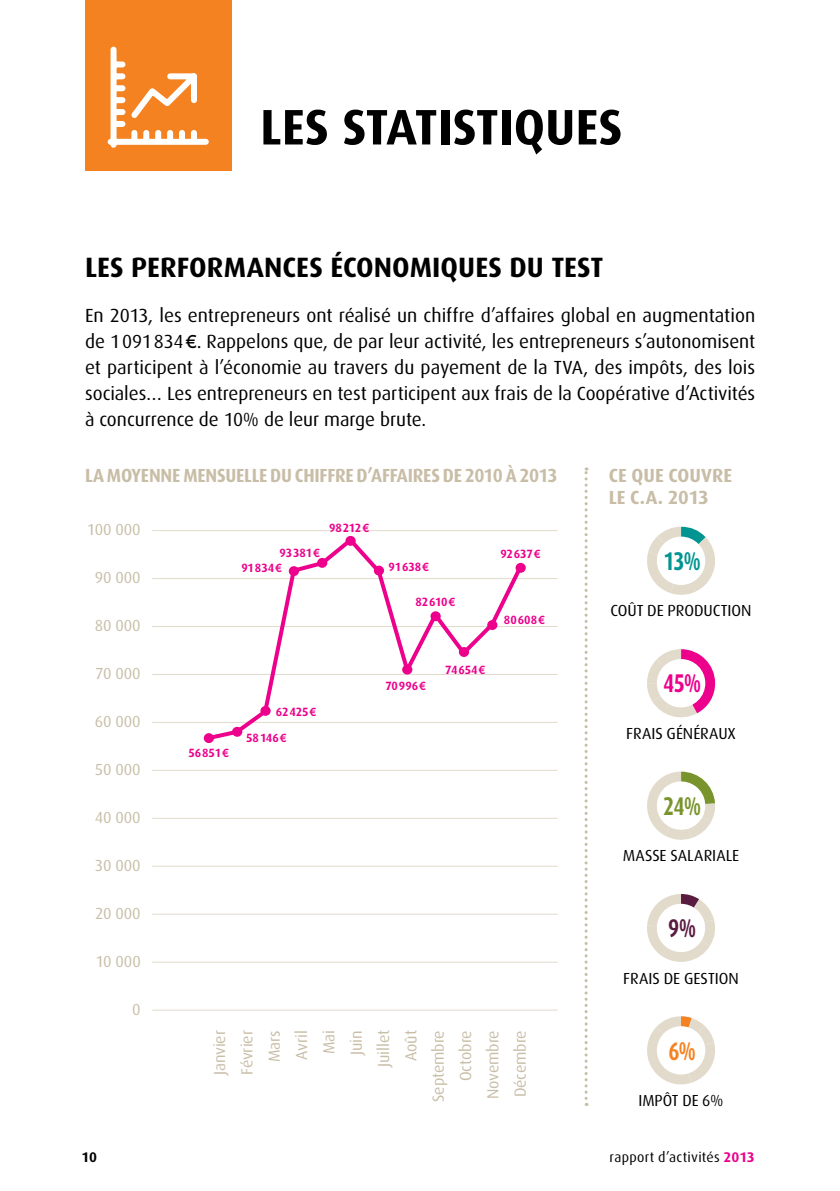
<style>
.page{position:relative;width:840px;height:1191px;background:#fff}
.page>*{position:absolute;margin:0;border:0;box-sizing:border-box;transform-origin:0 0}
.t1{font:700 50px "Dax";color:#000}
.t2{font:700 28px "Dax";letter-spacing:.005em;color:#000}
.t3{font:700 25.6px "Dax";color:#009591;scale:.77 1}
.t4{font:700 25.6px "Dax";color:#ec008c;scale:.77 1}
.t5{font:700 25.6px "Dax";color:#79942d;scale:.77 1}
.t6{font:700 25.6px "Dax";color:#591b40;scale:.77 1}
.t7{font:700 25.6px "Dax";color:#f58220;scale:.77 1}
.t8{font:19px/26px "Dax";color:#000;text-align:justify}
.t9{font:700 19px "Dax";letter-spacing:-.01em;color:#c8bda6;scale:.95 1}
.t10{font:700 19px/22px "Dax";letter-spacing:-.01em;color:#c8bda6}
.t11{font:16px/27.2px "Dax";letter-spacing:-.005em;color:#c8bda6;text-align:right}
.t12{font:16px "Dax";letter-spacing:-.005em;color:#000}
.t13{font:14px "Dax";letter-spacing:.02em;color:#000}
.t14{font:700 14px "Dax";color:#000}
.t15{font:700 12px "Dax";letter-spacing:-.005em;color:#ec008c;scale:.95 1}
.s1{font-family:"Gill Sans"}
.s2{font-family:"Gill Sans";font-weight:600}
.s3{font-weight:700;color:#ec008c}
</style>
<div class="page">
<hr style="left:152px;top:626px;width:405px;height:1px;background:#e2dbcc">
<hr style="left:152px;top:961px;width:405px;height:1px;background:#e2dbcc">
<hr style="left:152px;top:722px;width:405px;height:1px;background:#e2dbcc">
<hr style="left:152px;top:865px;width:405px;height:1px;background:#e2dbcc">
<hr style="left:152px;top:818px;width:405px;height:1px;background:#e2dbcc">
<hr style="left:152px;top:913px;width:405px;height:1px;background:#e2dbcc">
<hr style="left:152px;top:770px;width:405px;height:1px;background:#e2dbcc">
<hr style="left:152px;top:674px;width:405px;height:1px;background:#e2dbcc">
<hr style="left:152px;top:578px;width:405px;height:1px;background:#e2dbcc">
<hr style="left:152px;top:1009px;width:405px;height:1px;background:#e2dbcc">
<div style="left:85px;top:1px;width:146px;height:169px;background:#f58220"></div>
<svg style="left:107px;top:46px;width:102px;height:102px"></svg>
<hr style="left:152px;top:530px;width:405px;height:1px;background:#e2dbcc">
<svg style="left:647px;top:527px;width:68px;height:68px"></svg>
<div style="left:656px;top:536px;width:48px;height:49px;background:#fff;border-radius:50%"></div>
<svg style="left:647px;top:649px;width:67px;height:69px"></svg>
<div style="left:656px;top:659px;width:49px;height:48px;background:#fff;border-radius:50%"></div>
<svg style="left:647px;top:771px;width:68px;height:69px"></svg>
<svg style="left:647px;top:894px;width:68px;height:68px"></svg>
<svg style="left:584px;top:467px;width:3px;height:639px"></svg>
<svg style="left:204px;top:535px;width:321px;height:208px"></svg>
<svg style="left:647px;top:1016px;width:68px;height:69px"></svg>
<div style="left:656px;top:1026px;width:48px;height:48px;background:#fff;border-radius:50%"></div>
<h1 class="t1" style="left:260px;top:99px;width:364px">LES STATISTIQUES</h1>
<h2 class="t2" style="left:85px;top:251px;width:519px">LES PERFORMANCES ÉCONOMIQUES DU TEST</h2>
<p class="t8" style="left:85px;top:303px;width:671px">En 2013, les entrepreneurs ont réalisé un chiffre d’affaires global en augmentation de 1091834<span class="s1">€.</span> Rappelons que, de par leur activité, les entrepreneurs s’autonomisent et participent à l’économie au travers du payement de la TVA, des impôts, des lois sociales… Les entrepreneurs en test participent aux frais de la Coopérative d’Activités à concurrence de 10% de leur marge brute.</p>
<p class="t9" style="left:85px;top:465px;width:498px">LA MOYENNE MENSUELLE DU CHIFFRE D’AFFAIRES DE 2010 À 2013</p>
<p class="t10" style="left:608px;top:464px;width:125px">CE QUE COUVRE<br>LE C.A. 2013</p>
<p class="t11" style="left:87px;top:516px;width:55px">100 000</p>
<p class="t11" style="left:95px;top:564px;width:47px">90 000</p>
<p class="t11" style="left:95px;top:612px;width:47px">80 000</p>
<p class="t11" style="left:95px;top:660px;width:47px">70 000</p>
<p class="t11" style="left:95px;top:708px;width:47px">60 000</p>
<p class="t11" style="left:95px;top:756px;width:47px">50 000</p>
<p class="t11" style="left:95px;top:804px;width:47px">40 000</p>
<p class="t11" style="left:95px;top:852px;width:47px">30 000</p>
<p class="t11" style="left:95px;top:900px;width:47px">20 000</p>
<p class="t11" style="left:95px;top:948px;width:47px">10 000</p>
<p class="t11" style="left:132px;top:996px;width:10px">0</p>
<p class="t15" style="left:279px;top:546px;width:44px">93381<span class="s2">€</span></p>
<p class="t15" style="left:241px;top:561px;width:44px">91834<span class="s2">€</span></p>
<p class="t15" style="left:329px;top:521px;width:44px">98212<span class="s2">€</span></p>
<p class="t15" style="left:188px;top:746px;width:44px">56851<span class="s2">€</span></p>
<p class="t15" style="left:276px;top:704px;width:44px">62425<span class="s2">€</span></p>
<p class="t15" style="left:246px;top:730px;width:44px">58146<span class="s2">€</span></p>
<p class="t15" style="left:388px;top:560px;width:44px">91638<span class="s2">€</span></p>
<p class="t15" style="left:415px;top:595px;width:44px">82610<span class="s2">€</span></p>
<p class="t15" style="left:500px;top:547px;width:44px">92637<span class="s2">€</span></p>
<p class="t15" style="left:503px;top:613px;width:45px">80608<span class="s2">€</span></p>
<p class="t15" style="left:385px;top:679px;width:44px">70996<span class="s2">€</span></p>
<p class="t15" style="left:445px;top:663px;width:44px">74654<span class="s2">€</span></p>
<p class="t11" style="left:206px;top:1102px;width:73px;rotate:-90deg">Janvier<br>Février<br>Mars<br>Avril<br>Mai<br>Juin<br>Juillet<br>Août<br>Septembre<br>Octobre<br>Novembre<br>Décembre</p>
<h3 class="t3" style="left:663px;top:547px;width:50px">13%</h3>
<p class="t12" style="left:610px;top:602px;width:143px">COÛT DE PRODUCTION</p>
<h3 class="t4" style="left:662px;top:669px;width:51px">45%</h3>
<p class="t12" style="left:626px;top:724px;width:111px">FRAIS GÉNÉRAUX</p>
<h3 class="t5" style="left:662px;top:791px;width:51px">24%</h3>
<p class="t12" style="left:622px;top:846px;width:118px">MASSE SALARIALE</p>
<h3 class="t6" style="left:667px;top:914px;width:38px">9%</h3>
<p class="t12" style="left:623px;top:969px;width:117px">FRAIS DE GESTION</p>
<h3 class="t7" style="left:668px;top:1036px;width:38px">6%</h3>
<p class="t12" style="left:638px;top:1091px;width:86px">IMPÔT DE 6%</p>
<p class="t14" style="left:81px;top:1149px;width:17px">10</p>
<p class="t13" style="left:609px;top:1149px;width:147px">rapport d’activités <span class="s3">2013</span></p>
</div>
